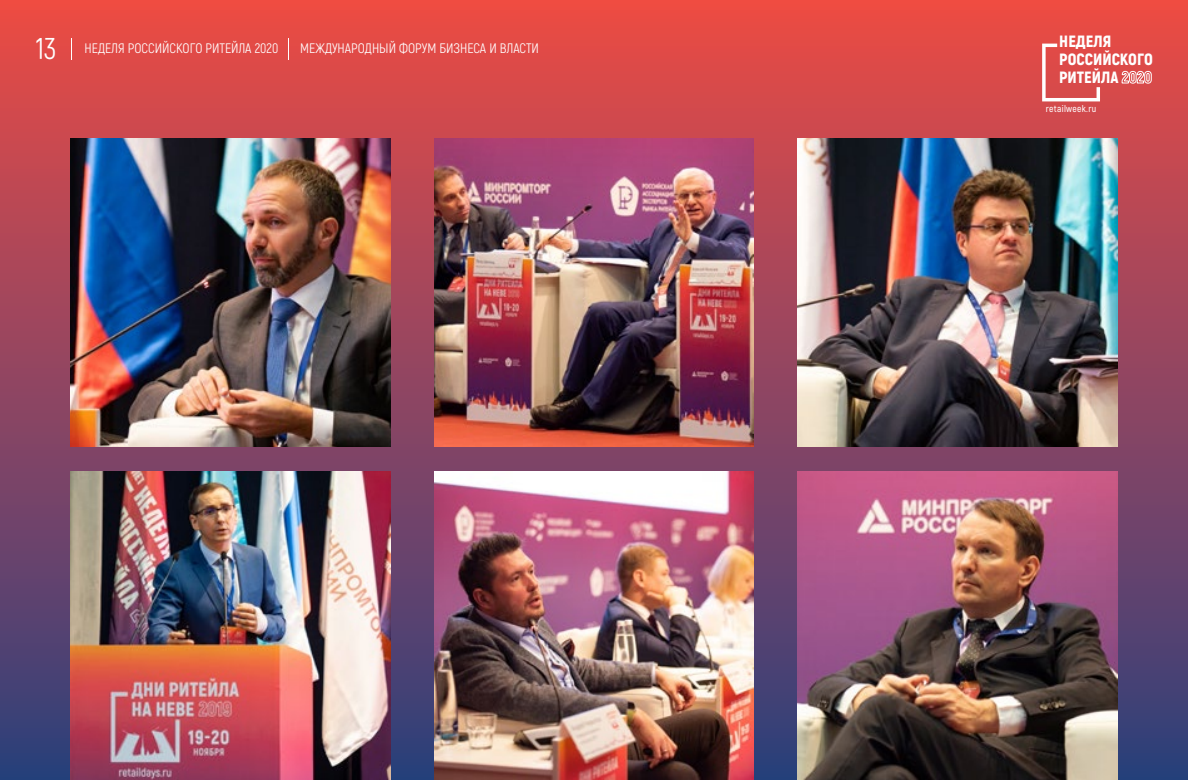
<style>
.page{position:relative;width:1188px;height:780px;background:#fff}
.page>*{position:absolute;margin:0;border:0;box-sizing:border-box;transform-origin:0 0}
.t1{font:30px "Akrobat";color:#fff}
.t2{font:900 16.38px/18px "Akrobat";color:#fff}
.t3{font:13.75px "Akrobat";color:#fff}
.t4{font:600 9.62px "Akrobat";letter-spacing:.03em;color:#fff}
</style>
<div class="page">
<div style="left:0;top:0;width:1187px;height:780px;background:linear-gradient(to bottom,#eb4b45,#31417c)"></div>
<img style="left:71px;top:138px;width:319px;height:308px">
<img style="left:71px;top:471px;width:319px;height:309px">
<img style="left:434px;top:138px;width:319px;height:308px">
<img style="left:434px;top:471px;width:319px;height:309px">
<img style="left:797px;top:138px;width:319px;height:308px">
<img style="left:797px;top:471px;width:319px;height:309px">
<svg style="left:1041px;top:44px;width:58px;height:57px;background:#e0615f"></svg>
<svg style="left:1121px;top:71px;width:30px;height:13px"></svg>
<svg style="left:288px;top:38px;width:1px;height:22px"></svg>
<svg style="left:71px;top:38px;width:1px;height:22px"></svg>
<h1 class="t1" style="left:36px;top:30px;width:22px">13</h1>
<p class="t3" style="left:85px;top:40px;width:195px">НЕДЕЛЯ РОССИЙСКОГО РИТЕЙЛА 2020</p>
<p class="t3" style="left:300px;top:40px;width:240px">МЕЖДУНАРОДНЫЙ ФОРУМ БИЗНЕСА И ВЛАСТИ</p>
<p class="t2" style="left:1058px;top:32px;width:95px">НЕДЕЛЯ<br>РОССИЙСКОГО<br>РИТЕЙЛА</p>
<p class="t4" style="left:1045px;top:103px;width:52px">retailweek.ru</p>
</div>
